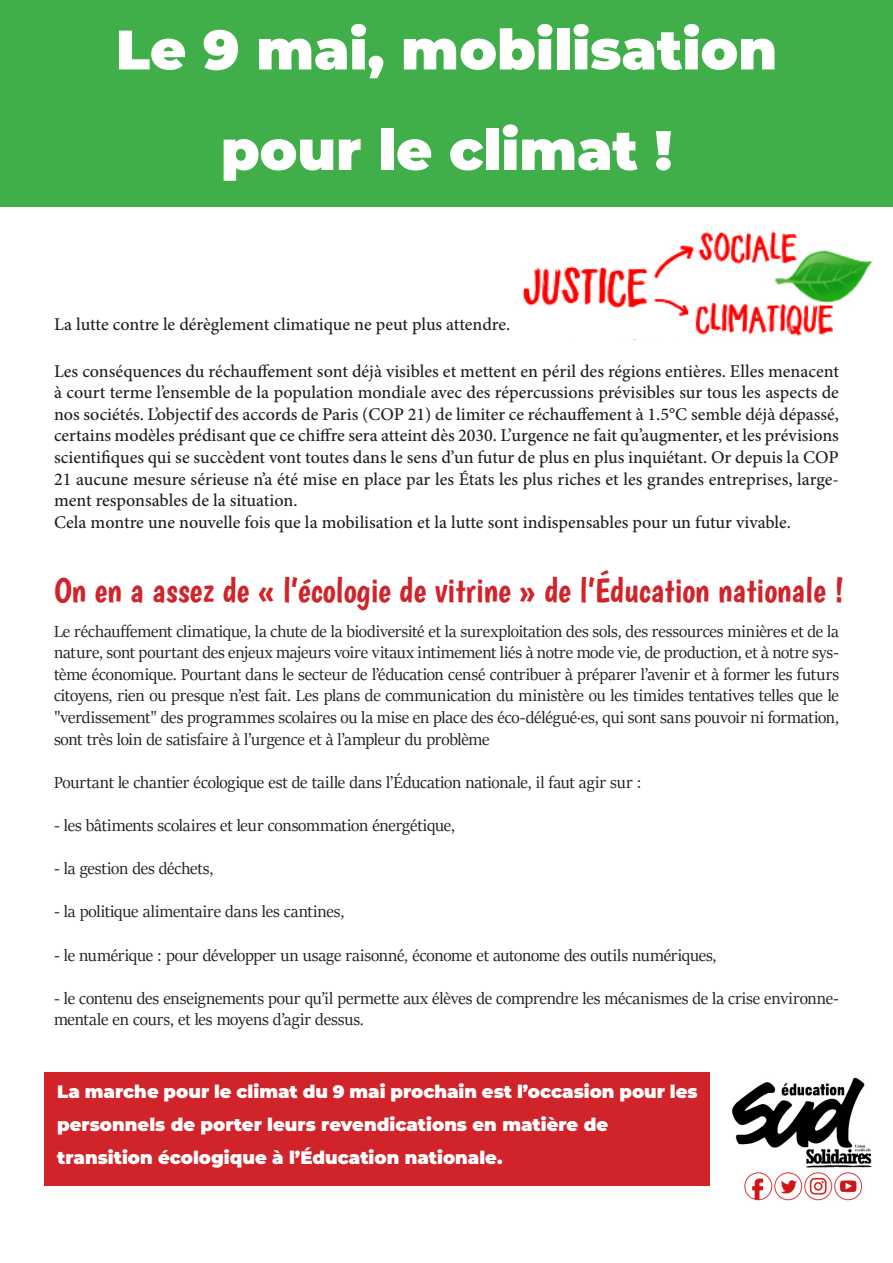
<style>
.page{position:relative;width:893px;height:1263px;background:#fff}
.page>*{position:absolute;margin:0;border:0;box-sizing:border-box;transform-origin:0 0}
.t1{font:900 55.5px/100.5px "Montserrat";color:#fff;text-align:center}
.t2{font:34.5px "Boogaloo";color:#d1232a}
.t3{font:18px/21.6px "Sitka Banner";letter-spacing:-.005em;color:#231f20;text-align:justify}
.t4{font:500 18px/21.6px "Minion Pro";letter-spacing:-.005em;color:#231f20;text-align:justify}
.t5{font:900 18px/33px "Montserrat";color:#fff}
</style>
<div class="page">
<img style="left:522px;top:231px;width:352px;height:109px">
<div style="left:0;top:0;width:893px;height:206px;background:#40ae49"></div>
<div style="left:44px;top:1073px;width:666px;height:113px;background:#d1232a"></div>
<img style="left:732px;top:1077px;width:140px;height:124px">
<p class="t1" style="left:116px;top:-4px;width:663px">Le 9 mai, mobilisation pour le climat !</p>
<p class="t4" style="left:54px;top:313px;width:458px">La lutte contre le dérèglement climatique ne peut plus attendre.</p>
<p class="t4" style="left:54px;top:360px;width:787px">Les conséquences du réchauffement sont déjà visibles et mettent en péril des régions entières. Elles menacent à court terme l’ensemble de la population mondiale avec des répercussions prévisibles sur tous les aspects de nos sociétés. L’objectif des accords de Paris (COP 21) de limiter ce réchauffement à 1.5°C semble déjà dépassé, certains modèles prédisant que ce chiffre sera atteint dès 2030. L’urgence ne fait qu’augmenter, et les prévisions scientifiques qui se succèdent vont toutes dans le sens d’un futur de plus en plus inquiétant. Or depuis la COP 21 aucune mesure sérieuse n’a été mise en place par les États les plus riches et les grandes entreprises, large&shy;ment responsables de la situation.</p>
<p class="t4" style="left:54px;top:511px;width:738px">Cela montre une nouvelle fois que la mobilisation et la lutte sont indispensables pour un futur vivable.</p>
<p class="t2" style="left:54px;top:570px;width:791px">On en a assez de « l’écologie de vitrine » de l’Éducation nationale !</p>
<p class="t3" style="left:54px;top:619px;width:786px">Le réchauffement climatique, la chute de la biodiversité et la surexploitation des sols, des ressources minières et de la nature, sont pourtant des enjeux majeurs voire vitaux intimement liés à notre mode vie, de production, et à notre sys&shy;tème économique. Pourtant dans le secteur de l’éducation censé contribuer à préparer l’avenir et à former les futurs citoyens, rien ou presque n’est fait. Les plans de communication du ministère ou les timides tentatives telles que le "verdissement" des programmes scolaires ou la mise en place des éco-délégué·es, qui sont sans pouvoir ni formation, sont très loin de satisfaire à l’urgence et à l’ampleur du problème</p>
<p class="t3" style="left:54px;top:771px;width:589px">Pourtant le chantier écologique est de taille dans l’Éducation nationale, il faut agir sur :</p>
<p class="t3" style="left:54px;top:814px;width:403px">- les bâtiments scolaires et leur consommation énergétique,</p>
<p class="t3" style="left:54px;top:857px;width:161px">- la gestion des déchets,</p>
<p class="t3" style="left:54px;top:900px;width:292px">- la politique alimentaire dans les cantines,</p>
<p class="t3" style="left:54px;top:943px;width:664px">- le numérique : pour développer un usage raisonné, économe et autonome des outils numériques,</p>
<p class="t3" style="left:54px;top:987px;width:786px">- le contenu des enseignements pour qu’il permette aux élèves de comprendre les mécanismes de la crise environne&shy;mentale en cours, et les moyens d’agir dessus.</p>
<p class="t5" style="left:57px;top:1074px;width:642px">La marche pour le climat du 9 mai prochain est l’occasion pour les personnels de porter leurs revendications en matière de</p>
<p class="t5" style="left:57px;top:1140px;width:447px">transition écologique à l’Éducation nationale.</p>
</div>
